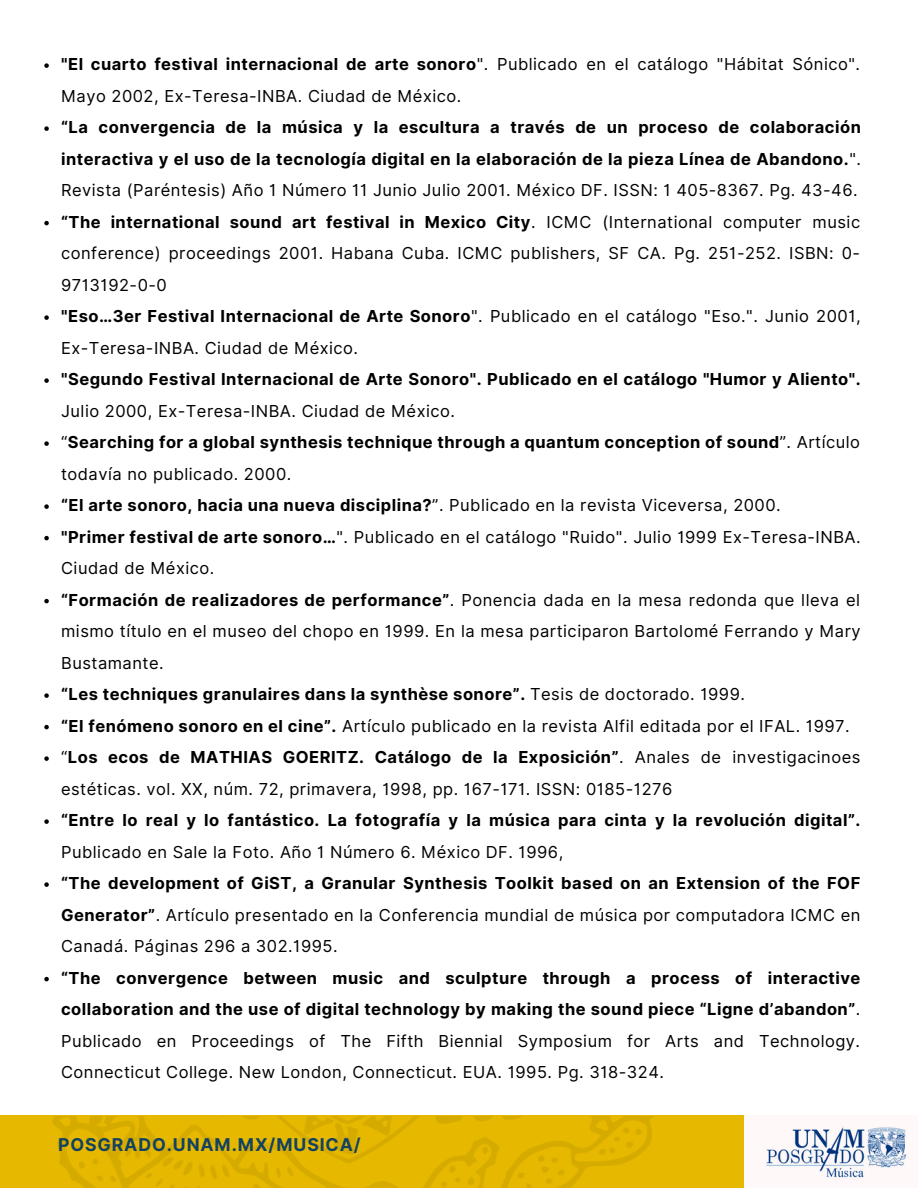
<style>
.page{position:relative;width:918px;height:1188px;background:#fff}
.page>*{position:absolute;margin:0;border:0;box-sizing:border-box;transform-origin:0 0}
.t1{font:700 17.7px "Inter";letter-spacing:.05em;color:#134261}
.t2{font:16.5px/31.5px "Inter";letter-spacing:.03em;color:#000}
.t3{font:700 16.5px/31.5px "Inter";letter-spacing:.03em;color:#000;text-align:justify}
.s1{font-weight:700}
.s2{font-weight:400}
</style>
<div class="page">
<div style="left:0;top:1115px;width:918px;height:73px;background:linear-gradient(to bottom,#e2b501,#e4b601)"></div>
<img style="left:745px;top:1115px;width:173px;height:73px">
<svg style="left:44px;top:63px;width:5px;height:5px"></svg>
<svg style="left:44px;top:126px;width:5px;height:5px"></svg>
<svg style="left:44px;top:221px;width:5px;height:4px"></svg>
<svg style="left:44px;top:315px;width:5px;height:5px"></svg>
<svg style="left:44px;top:378px;width:5px;height:5px"></svg>
<svg style="left:44px;top:441px;width:5px;height:5px"></svg>
<svg style="left:44px;top:504px;width:5px;height:5px"></svg>
<svg style="left:44px;top:536px;width:5px;height:4px"></svg>
<svg style="left:44px;top:599px;width:5px;height:4px"></svg>
<svg style="left:44px;top:693px;width:5px;height:5px"></svg>
<svg style="left:44px;top:725px;width:5px;height:4px"></svg>
<svg style="left:44px;top:756px;width:5px;height:5px"></svg>
<svg style="left:44px;top:819px;width:5px;height:5px"></svg>
<svg style="left:44px;top:882px;width:5px;height:5px"></svg>
<svg style="left:44px;top:977px;width:5px;height:4px"></svg>
<p class="t2" style="left:61px;top:48px;width:801px"><span class="s1">"El cuarto festival internacional de arte sonoro</span>". Publicado en el catálogo "Hábitat Sónico".<br>Mayo 2002, Ex-Teresa-INBA. Ciudad de México.</p>
<p class="t2" style="left:61px;top:111px;width:801px"><span class="s1">“La convergencia de la música y la escultura a través de un proceso de colaboración interactiva y el uso de la tecnología digital en la elaboración de la pieza Línea de Abandono.</span>".<br>Revista (Paréntesis) Año 1 Número 11 Junio Julio 2001. México DF. ISSN: 1 405-8367. Pg. 43-46. <span class="s1">“The international sound art festival in Mexico City</span>. ICMC (International computer music conference) proceedings 2001. Habana Cuba. ICMC publishers, SF CA. Pg. 251-252. ISBN: 0- 9713192-0-0<br><span class="s1">"Eso…3er Festival Internacional de Arte Sonoro</span>". Publicado en el catálogo "Eso.". Junio 2001, Ex-Teresa-INBA. Ciudad de México.</p>
<p class="t3" style="left:61px;top:363px;width:801px">"Segundo Festival Internacional de Arte Sonoro". Publicado en el catálogo "Humor y Aliento".</p>
<p class="t2" style="left:61px;top:395px;width:801px">Julio 2000, Ex-Teresa-INBA. Ciudad de México.<br>“<span class="s1">Searching for a global synthesis technique through a quantum conception of sound</span>”. Artículo todavía no publicado. 2000.<br><span class="s1">“El arte sonoro, hacia una nueva disciplina?</span>”. Publicado en la revista Viceversa, 2000.<br><span class="s1">"Primer festival de arte sonoro…</span>". Publicado en el catálogo "Ruido". Julio 1999 Ex-Teresa-INBA.<br>Ciudad de México.<br><span class="s1">“Formación de realizadores de performance”</span>. Ponencia dada en la mesa redonda que lleva el mismo título en el museo del chopo en 1999. En la mesa participaron Bartolomé Ferrando y Mary Bustamante.<br><span class="s1">“Les techniques granulaires dans la synthèse sonore”.</span> Tesis de doctorado. 1999.<br><span class="s1">“El fenómeno sonoro en el cine”.</span> Artículo publicado en la revista Alfil editada por el IFAL. 1997. “<span class="s1">Los ecos de MATHIAS GOERITZ. Catálogo de la Exposición”</span>. Anales de investigacinoes estéticas. vol. XX, núm. 72, primavera, 1998, pp. 167-171. ISSN: 0185-1276</p>
<p class="t3" style="left:61px;top:804px;width:801px">“Entre lo real y lo fantástico. La fotografía y la música para cinta y la revolución digital”.</p>
<p class="t2" style="left:61px;top:836px;width:504px">Publicado en Sale la Foto. Año 1 Número 6. México DF. 1996,</p>
<p class="t2" style="left:61px;top:867px;width:801px;text-align:justify"><span class="s1">“The development of GiST, a Granular Synthesis Toolkit based on an Extension of the FOF Generator”</span>. Artículo presentado en la Conferencia mundial de música por computadora ICMC en Canadá. Páginas 296 a 302.1995.</p>
<p class="t3" style="left:61px;top:962px;width:801px">“The convergence between music and sculpture through a process of interactive collaboration and the use of digital technology by making the sound piece “Ligne d’abandon”<span class="s2">.<br>Publicado en Proceedings of The Fifth Biennial Symposium for Arts and Technology.<br>Connecticut College. New London, Connecticut. EUA. 1995. Pg. 318-324.</span></p>
<p class="t1" style="left:58px;top:1134px;width:304px">POSGRADO.UNAM.MX/MUSICA/</p>
</div>
